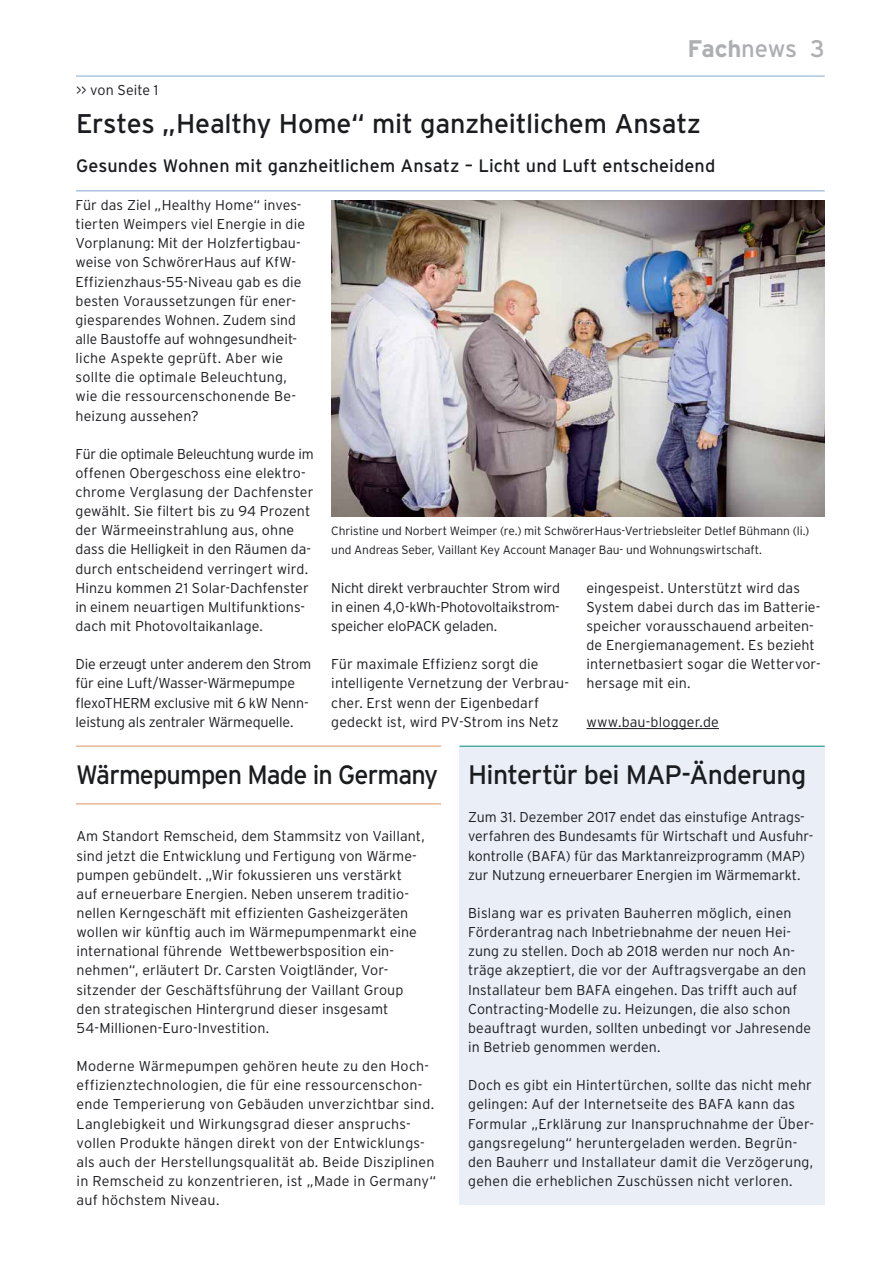
<style>
.page{position:relative;width:893px;height:1262px;background:#fff}
.page>*{position:absolute;margin:0;border:0;box-sizing:border-box;transform-origin:0 0}
.t1{font:27px "Interstate";letter-spacing:-.01em;color:#1b1c20}
.t2{font:26.7px "Interstate";letter-spacing:-.02em;color:#1b1c20}
.t3{font:26.55px "Interstate";letter-spacing:-.035em;color:#1b1c20;scale:.95 1}
.t4{font:24px "Interstate";color:#aeafb2}
.t5{font:18px "Interstate";letter-spacing:.005em;color:#1b1c20}
.t6{font:300 14.25px/19.2px "Interstate";letter-spacing:.005em;color:#1b1c20}
.t7{font:300 14.25px/19.2px "Interstate";letter-spacing:-.015em;color:#1b1c20}
.t8{font:300 12px/19.2px "Interstate";letter-spacing:-.005em;color:#1b1c20}
.s1{font-weight:700}
</style>
<div class="page">
<hr style="left:76px;top:76px;width:748px;height:1px;background:#85a5cf">
<hr style="left:76px;top:190px;width:748px;height:1px;background:#85a5cf">
<hr style="left:76px;top:746px;width:365px;height:1px;background:#de9261">
<hr style="left:76px;top:803px;width:365px;height:1px;background:#de9261">
<div style="left:459px;top:746px;width:365px;height:459px;background:#e9eef7"></div>
<hr style="left:459px;top:746px;width:365px;height:1px;background:#008d79">
<img style="left:331px;top:200px;width:493px;height:316px">
<hr style="left:586px;top:728px;width:133px;height:1px;background:#1b1c20">
<h3 class="t4" style="left:687px;top:39px;width:139px"><span class="s1">Fach</span>news 3</h3>
<p class="t6" style="left:76px;top:82px;width:84px">&gt;&gt; von Seite 1</p>
<h1 class="t1" style="left:76px;top:114px;width:626px">Erstes „Healthy Home“ mit ganzheitlichem Ansatz</h1>
<p class="t5" style="left:76px;top:159px;width:640px">Gesundes Wohnen mit ganzheitlichem Ansatz – Licht und Luft entscheidend</p>
<p class="t6" style="left:76px;top:197px;width:231px">Für das Ziel „Healthy Home“ inves&shy;tierten Weimpers viel Energie in die Vorplanung: Mit der Holzfertigbau&shy;weise von SchwörerHaus auf KfW-Effizienzhaus-55-Niveau gab es die besten Voraussetzungen für ener&shy;giesparendes Wohnen. Zudem sind alle Baustoffe auf wohngesundheit&shy;liche Aspekte geprüft. Aber wie sollte die optimale Beleuchtung, wie die ressourcenschonende Be&shy;heizung aussehen?</p>
<p class="t6" style="left:76px;top:446px;width:240px">Für die optimale Beleuchtung wurde im offenen Obergeschoss eine elektro&shy;chrome Verglasung der Dachfenster gewählt. Sie filtert bis zu 94 Prozent der Wärmeeinstrahlung aus, ohne dass die Helligkeit in den Räumen da&shy;durch entscheidend verringert wird.<br>Hinzu kommen 21 Solar-Dachfenster in einem neuartigen Multifunktions&shy;dach mit Photovoltaikanlage.</p>
<p class="t7" style="left:76px;top:656px;width:237px">Die erzeugt unter anderem den Strom für eine Luft/Wasser-Wärmepumpe flexoTHERM exclusive mit 6 kW Nenn&shy;leistung als zentraler Wärmequelle.</p>
<p class="t8" style="left:331px;top:523px;width:479px">Christine und Norbert Weimper (re.) mit SchwörerHaus-Vertriebsleiter Detlef Bühmann (li.) und Andreas Seber, Vaillant Key Account Manager Bau- und Wohnungswirtschaft.</p>
<p class="t6" style="left:331px;top:580px;width:230px;text-align:justify">Nicht direkt verbrauchter Strom wird in einen 4,0-kWh-Photovoltaikstrom&shy;speicher eloPACK geladen.</p>
<p class="t6" style="left:331px;top:656px;width:239px">Für maximale Effizienz sorgt die intelligente Vernetzung der Verbrau&shy;cher. Erst wenn der Eigenbedarf gedeckt ist, wird PV-Strom ins Netz</p>
<p class="t6" style="left:586px;top:580px;width:235px">eingespeist. Unterstützt wird das<br>System dabei durch das im Batterie&shy;speicher vorausschauend arbeiten&shy;de Energiemanagement. Es bezieht internetbasiert sogar die Wettervor&shy;hersage mit ein.</p>
<p class="t6" style="left:586px;top:713px;width:134px">www.bau-blogger.de</p>
<h3 class="t3" style="left:76px;top:765px;width:383px">Wärmepumpen Made in Germany</h3>
<p class="t6" style="left:77px;top:828px;width:350px">Am Standort Remscheid, dem Stammsitz von Vaillant, sind jetzt die Entwicklung und Fertigung von Wärme&shy;pumpen gebündelt. „Wir fokussieren uns verstärkt auf erneuerbare Energien. Neben unserem traditio&shy;nellen Kerngeschäft mit effizienten Gasheizgeräten wollen wir künftig auch im Wärmepumpenmarkt eine international führende Wettbewerbsposition ein&shy;nehmen“, erläutert Dr. Carsten Voigtländer, Vor&shy;sitzender der Geschäftsführung der Vaillant Group den strategischen Hintergrund dieser insgesamt 54-Millionen-Euro-Investition.</p>
<p class="t6" style="left:77px;top:1058px;width:361px">Moderne Wärmepumpen gehören heute zu den Hoch&shy;effizienztechnologien, die für eine ressourcenschon&shy;ende Temperierung von Gebäuden unverzichtbar sind.<br>Langlebigkeit und Wirkungsgrad dieser anspruchs&shy;vollen Produkte hängen direkt von der Entwicklungs&shy;als auch der Herstellungsqualität ab. Beide Disziplinen in Remscheid zu konzentrieren, ist „Made in Germany“ auf höchstem Niveau.</p>
<h2 class="t2" style="left:468px;top:765px;width:340px">Hintertür bei MAP-Änderung</h2>
<p class="t6" style="left:468px;top:809px;width:346px">Zum 31. Dezember 2017 endet das einstufige Antrags&shy;verfahren des Bundesamts für Wirtschaft und Ausfuhr&shy;kontrolle (BAFA) für das Marktanreizprogramm (MAP) zur Nutzung erneuerbarer Energien im Wärmemarkt.</p>
<p class="t6" style="left:468px;top:905px;width:344px">Bislang war es privaten Bauherren möglich, einen Förderantrag nach Inbetriebnahme der neuen Hei&shy;zung zu stellen. Doch ab 2018 werden nur noch An&shy;träge akzeptiert, die vor der Auftragsvergabe an den Installateur bem BAFA eingehen. Das trifft auch auf Contracting-Modelle zu. Heizungen, die also schon beauftragt wurden, sollten unbedingt vor Jahresende in Betrieb genommen werden.</p>
<p class="t6" style="left:468px;top:1077px;width:347px">Doch es gibt ein Hintertürchen, sollte das nicht mehr gelingen: Auf der Internetseite des BAFA kann das Formular „Erklärung zur Inanspruchnahme der Über&shy;gangsregelung“ heruntergeladen werden. Begrün&shy;den Bauherr und Installateur damit die Verzögerung, gehen die erheblichen Zuschüssen nicht verloren.</p>
</div>
